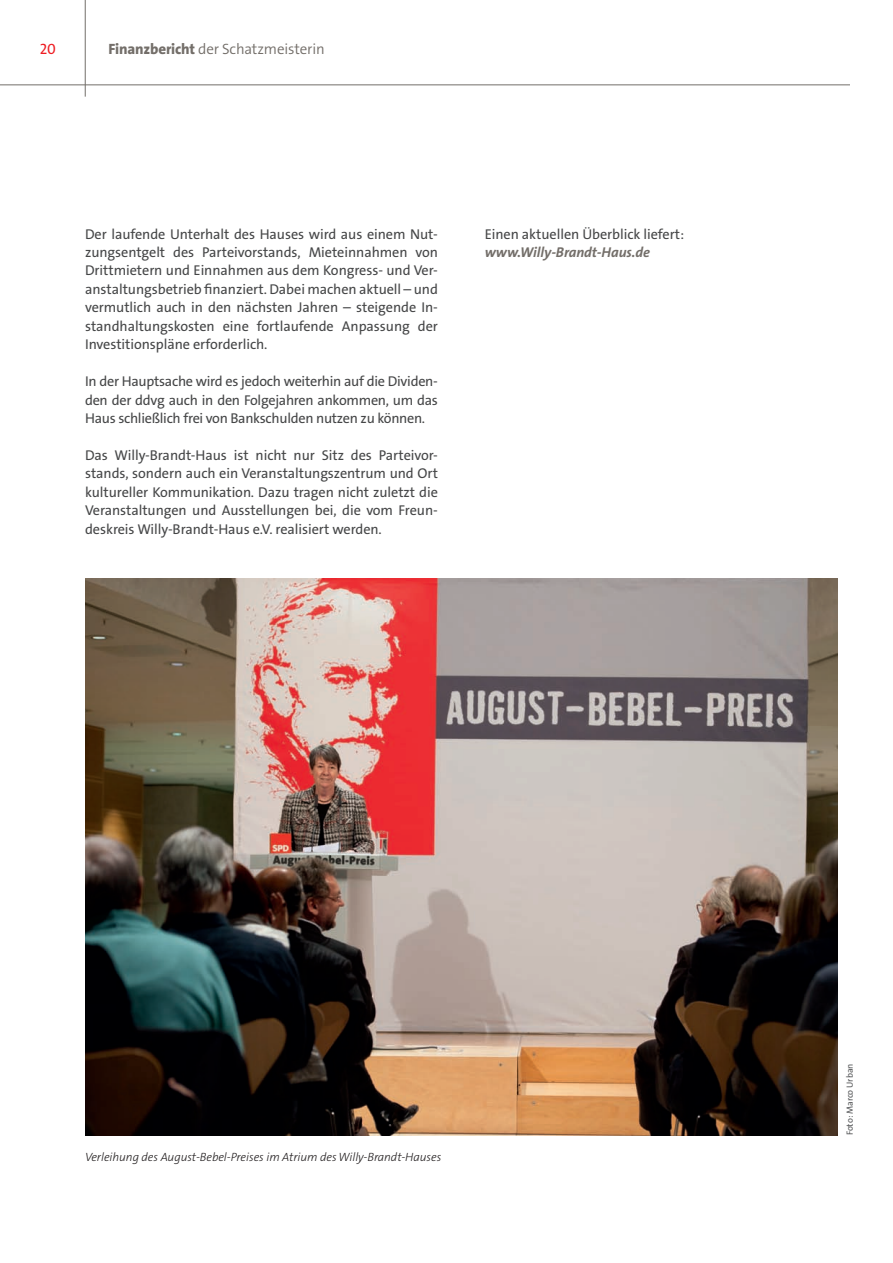
<style>
.page{position:relative;width:893px;height:1263px;background:#fff}
.page>*{position:absolute;margin:0;border:0;box-sizing:border-box;transform-origin:0 0}
.t1{font:15px "The Sans LP4 Se Lig";letter-spacing:-.01em;color:#736e69}
.t2{font:15px "The Sans Caps";color:#ee1d23}
.t3{font:14.25px/18.5px "The Sans LP5 Plain";letter-spacing:-.005em;color:#454647;text-align:justify}
.t4{font:14.25px "The Sans LP7 Bld IT";letter-spacing:-.005em;color:#736e69}
.t5{font:12px "The Sans LP3 Lig IT";letter-spacing:-.005em;color:#231f20}
.t6{font:9px "The Sans LP5 Plain";letter-spacing:-.005em;color:#545557}
.s1{font-family:"The Sans LP8 Ex Bld"}
</style>
<div class="page">
<hr style="left:85px;top:0;width:1px;height:97px;background:#736e69">
<hr style="left:0;top:85px;width:893px;height:1px;background:#736e69">
<div style="left:850px;top:54px;width:43px;height:54px;background:#fff"></div>
<img style="left:85px;top:578px;width:753px;height:557px">
<p class="t2" style="left:40px;top:36px;width:18px">20</p>
<p class="t1" style="left:108px;top:39px;width:218px"><span class="s1">Finanzbericht</span> der Schatzmeisterin</p>
<p class="t3" style="left:85px;top:225px;width:354px">Der laufende Unterhalt des Hauses wird aus einem Nut&shy;zungsentgelt des Parteivorstands, Mieteinnahmen von Drittmietern und Einnahmen aus dem Kongress- und Ver&shy;anstaltungsbetrieb finanziert. Dabei machen aktuell – und vermutlich auch in den nächsten Jahren – steigende In&shy;standhaltungskosten eine fortlaufende Anpassung der Investitionspläne erforderlich.</p>
<p class="t3" style="left:85px;top:372px;width:354px">In der Hauptsache wird es jedoch weiterhin auf die Dividen&shy;den der ddvg auch in den Folgejahren ankommen, um das Haus schließlich frei von Bankschulden nutzen zu können.</p>
<p class="t3" style="left:85px;top:446px;width:354px">Das Willy-Brandt-Haus ist nicht nur Sitz des Parteivor&shy;stands, sondern auch ein Veranstaltungszentrum und Ort kultureller Kommunikation. Dazu tragen nicht zuletzt die Veranstaltungen und Ausstellungen bei, die vom Freun&shy;deskreis Willy-Brandt-Haus e.V. realisiert werden.</p>
<p class="t3" style="left:485px;top:225px;width:201px">Einen aktuellen Überblick liefert:</p>
<p class="t4" style="left:485px;top:243px;width:167px">www.Willy-Brandt-Haus.de</p>
<p class="t5" style="left:85px;top:1149px;width:358px">Verleihung des August-Bebel-Preises im Atrium des Willy-Brandt-Hauses</p>
<p class="t6" style="left:844px;top:1135px;width:73px;rotate:-90deg">Foto: Marco Urban</p>
</div>
